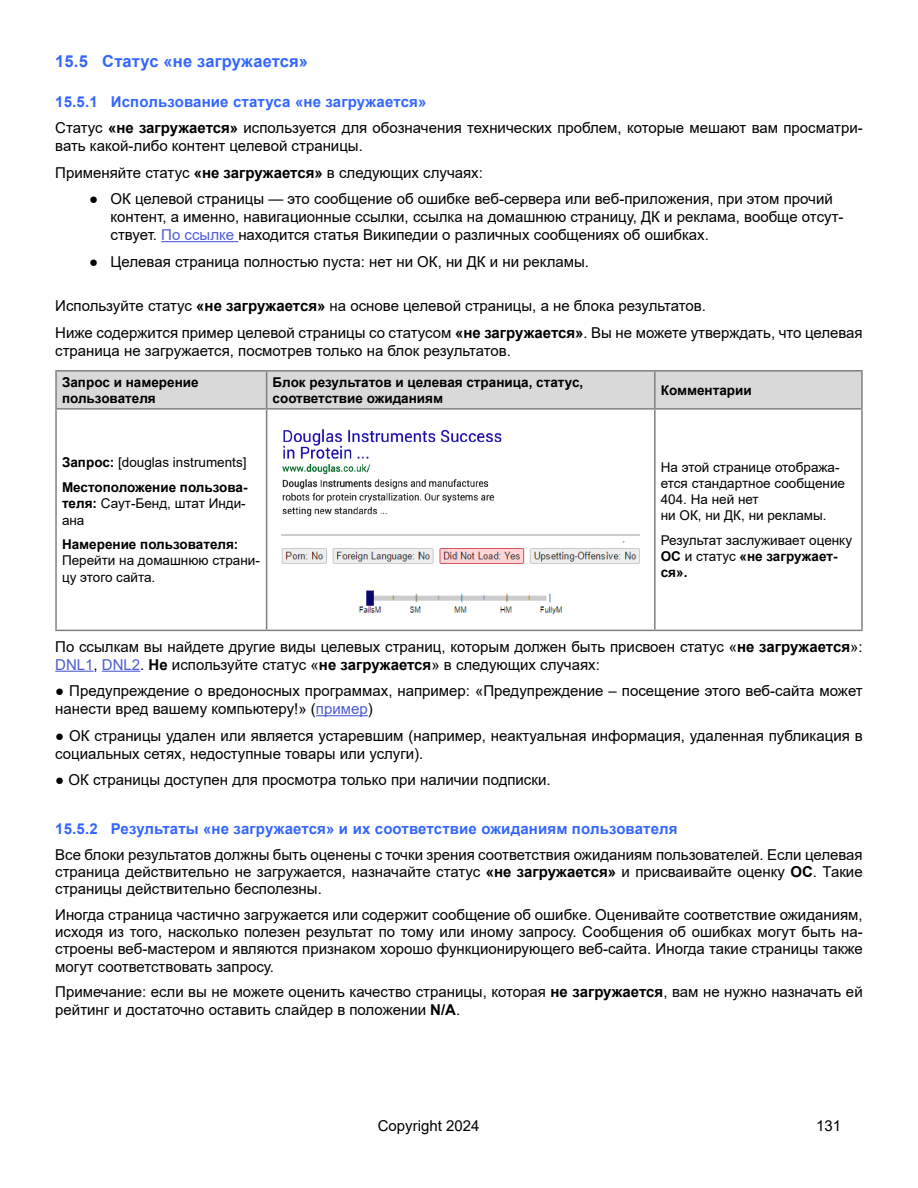
<style>
.page{position:relative;width:918px;height:1188px;background:#fff}
.page>*{position:absolute;margin:0;border:0;box-sizing:border-box;transform-origin:0 0}
.t1{font:700 16.5px "Arial";letter-spacing:.01em;color:#36f}
.t2{font:15px/17.2px "Arial";color:#000}
.t3{font:700 15px "Arial";letter-spacing:.01em;color:#36f}
.t4{font:13.5px/16.2px "Arial";color:#000}
.t5{font:700 13.5px/16.2px "Arial";color:#000}
.s1{font-weight:700;color:#36f}
.s2{font-weight:700}
.s3{color:#4f5cd6}
.s4{font-weight:400}
</style>
<div class="page">
<hr style="left:161px;top:241px;width:77px;height:1px;background:#4f5cd6">
<hr style="left:55px;top:671px;width:39px;height:1px;background:#4f5cd6">
<hr style="left:102px;top:671px;width:38px;height:1px;background:#4f5cd6">
<hr style="left:316px;top:715px;width:52px;height:1px;background:#4f5cd6">
<div style="left:57px;top:372px;width:804px;height:36px;background:#d9d9d9"></div>
<hr style="left:266px;top:372px;width:1px;height:36px;background:#808080">
<hr style="left:654px;top:372px;width:2px;height:36px;background:#808080">
<hr style="left:55px;top:410px;width:2px;height:220px;background:#808080">
<hr style="left:266px;top:410px;width:1px;height:220px;background:#808080">
<hr style="left:654px;top:410px;width:2px;height:220px;background:#808080">
<hr style="left:861px;top:410px;width:2px;height:220px;background:#808080">
<hr style="left:55px;top:630px;width:212px;height:1px;background:#808080">
<hr style="left:267px;top:630px;width:388px;height:1px;background:#808080">
<hr style="left:655px;top:630px;width:208px;height:1px;background:#808080">
<hr style="left:55px;top:370px;width:212px;height:2px;background:#808080">
<hr style="left:55px;top:372px;width:2px;height:36px;background:#808080">
<hr style="left:267px;top:370px;width:388px;height:2px;background:#808080">
<hr style="left:655px;top:370px;width:208px;height:2px;background:#808080">
<hr style="left:861px;top:372px;width:2px;height:36px;background:#808080">
<hr style="left:55px;top:408px;width:212px;height:2px;background:#808080">
<hr style="left:267px;top:408px;width:388px;height:2px;background:#808080">
<hr style="left:655px;top:408px;width:208px;height:2px;background:#808080">
<img style="left:281px;top:429px;width:359px;height:186px">
<p class="t1" style="left:55px;top:50px;width:254px">15.5 Статус «не загружается»</p>
<p class="t2" style="left:55px;top:88px;width:809px;line-height:26.5px"><span class="s1">15.5.1 Использование статуса «не загружается»<br></span>Статус <span class="s2">«не загружается»</span> используется для обозначения технических проблем, которые мешают вам просматри-</p>
<p class="t2" style="left:55px;top:132px;width:429px;line-height:26.5px">вать какой-либо контент целевой страницы.<br>Применяйте статус <span class="s2">«не загружается»</span> в следующих случаях:</p>
<p class="t2" style="left:111px;top:190px;width:735px;line-height:18px;text-indent:-21px">● ОК целевой страницы — это сообщение об ошибке веб-сервера или веб-приложения, при этом прочий контент, а именно, навигационные ссылки, ссылка на домашнюю страницу, ДК и реклама, вообще отсут&shy;ствует. <span class="s3">По ссылке</span> находится статья Википедии о различных сообщениях об ошибках.</p>
<p class="t2" style="left:89px;top:253px;width:501px">● Целевая страница полностью пуста: нет ни ОК, ни ДК и ни рекламы.</p>
<p class="t2" style="left:55px;top:292px;width:809px;line-height:26.5px">Используйте статус <span class="s2">«не загружается»</span> на основе целевой страницы, а не блока результатов.<br>Ниже содержится пример целевой страницы со статусом <span class="s2">«не загружается»</span>. Вы не можете утверждать, что целевая</p>
<p class="t2" style="left:55px;top:342px;width:457px">страница не загружается, посмотрев только на блок результатов.</p>
<p class="t5" style="left:62px;top:374px;width:138px">Запрос и намерение пользователя</p>
<p class="t5" style="left:273px;top:374px;width:312px">Блок результатов и целевая страница, статус, соответствие ожиданиям</p>
<p class="t5" style="left:661px;top:382px;width:92px">Комментарии</p>
<p class="t5" style="left:62px;top:450px;width:187px;line-height:24.8px">Запрос: <span class="s4">[douglas instruments]<br></span>Местоположение пользова-</p>
<p class="t4" style="left:62px;top:495px;width:185px"><span class="s2">теля:</span> Саут-Бенд, штат Инди&shy;ана</p>
<p class="t5" style="left:62px;top:537px;width:178px">Намерение пользователя:</p>
<p class="t4" style="left:62px;top:553px;width:199px">Перейти на домашнюю страни&shy;цу этого сайта.</p>
<p class="t4" style="left:661px;top:459px;width:186px">На этой странице отобража&shy;ется стандартное сообщение<br>404. На ней нет<br>ни ОК, ни ДК, ни рекламы.</p>
<p class="t4" style="left:661px;top:532px;width:193px">Результат заслуживает оценку<br><span class="s2">ОС</span> и статус <span class="s2">«не загружает&shy;ся».</span></p>
<p class="t2" style="left:55px;top:637px;width:809px;line-height:18px">По ссылкам вы найдете другие виды целевых страниц, которым должен быть присвоен статус «<span class="s2">не загружается</span>»:<br><span class="s3">DNL1</span>, <span class="s3">DNL2</span>. <span class="s2">Не</span> используйте статус «<span class="s2">не загружается</span>» в следующих случаях:</p>
<p class="t2" style="left:55px;top:682px;width:809px;line-height:18px">● Предупреждение о вредоносных программах, например: «Предупреждение – посещение этого веб-сайта может нанести вред вашему компьютеру!» (<span class="s3">пример</span>)</p>
<p class="t2" style="left:55px;top:726px;width:809px;line-height:18px">● ОК страницы удален или является устаревшим (например, неактуальная информация, удаленная публикация в социальных сетях, недоступные товары или услуги).</p>
<p class="t2" style="left:55px;top:771px;width:497px">● ОК страницы доступен для просмотра только при наличии подписки.</p>
<p class="t3" style="left:55px;top:818px;width:624px">15.5.2 Результаты «не загружается» и их соответствие ожиданиям пользователя</p>
<p class="t2" style="left:55px;top:846px;width:809px;text-align:justify">Все блоки результатов должны быть оценены с точки зрения соответствия ожиданиям пользователей. Если целевая страница действительно не загружается, назначайте статус <span class="s2">«не загружается»</span> и присваивайте оценку <span class="s2">ОС</span>. Такие страницы действительно бесполезны.</p>
<p class="t2" style="left:55px;top:906px;width:809px;text-align:justify">Иногда страница частично загружается или содержит сообщение об ошибке. Оценивайте соответствие ожиданиям, исходя из того, насколько полезен результат по тому или иному запросу. Сообщения об ошибках могут быть на&shy;строены веб-мастером и являются признаком хорошо функционирующего веб-сайта. Иногда такие страницы также могут соответствовать запросу.</p>
<p class="t2" style="left:55px;top:983px;width:809px">Примечание: если вы не можете оценить качество страницы, которая <span class="s2">не загружается</span>, вам не нужно назначать ей рейтинг и достаточно оставить слайдер в положении <span class="s2">N/A</span>.</p>
<p class="t2" style="left:378px;top:1117px;width:103px">Copyright 2024</p>
<p class="t2" style="left:816px;top:1117px;width:27px">131</p>
</div>
